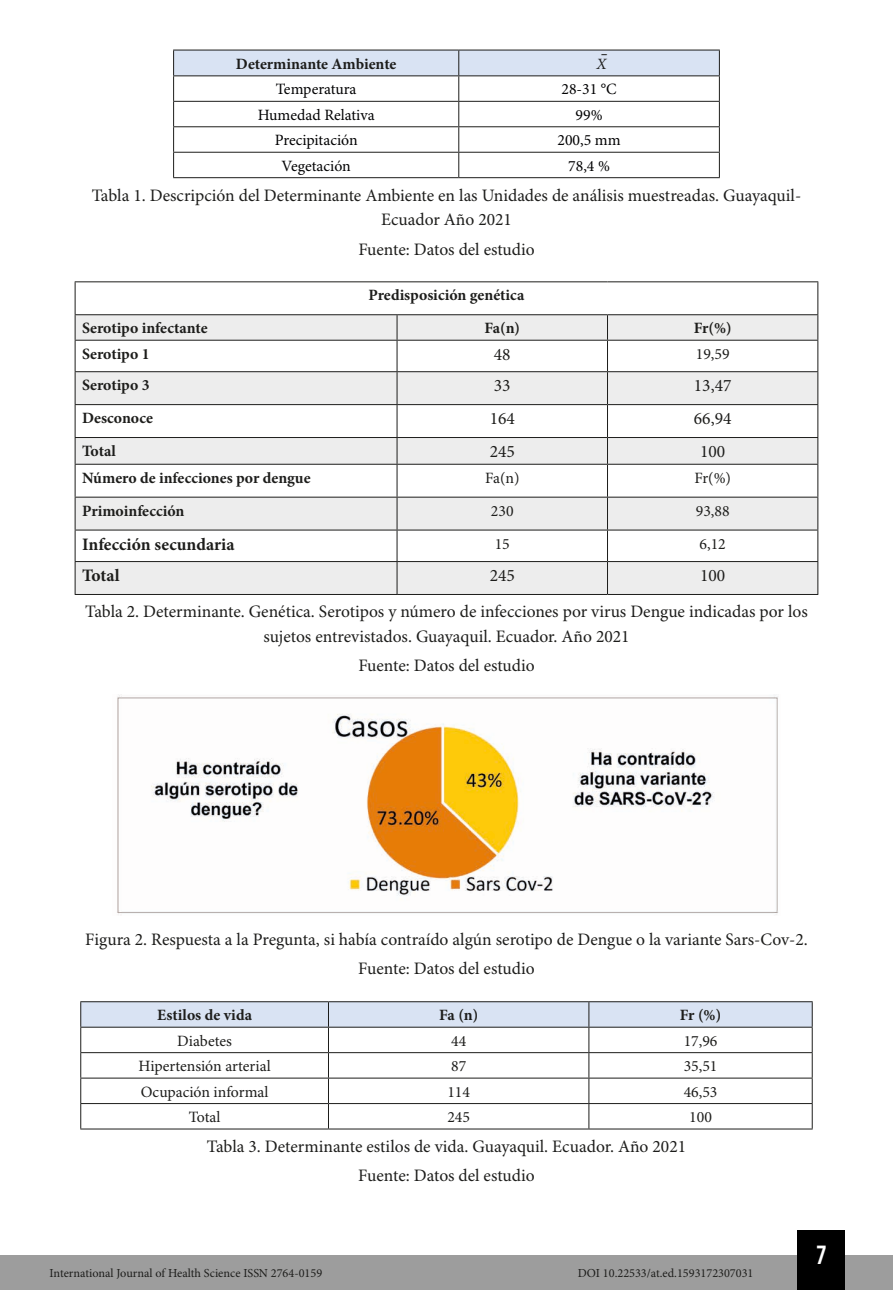
<style>
.page{position:relative;width:893px;height:1290px;background:#fff}
.page>*{position:absolute;margin:0;border:0;box-sizing:border-box;transform-origin:0 0}
.t1{font:26.25px "Bebas Kai";color:#fff}
.t2{font:17.5px/29.4px "Minion Pro";color:#1d1d1b;text-align:center}
.t3{font:700 17.5px "Minion Pro";color:#1d1d1b}
.t4{font:700 15.75px "Minion Pro";color:#1d1d1b}
.t5{font:15.75px "Minion Pro";color:#1d1d1b}
.t6{font:15.75px "Minion Pro";color:#020203}
.t7{font:italic 15.75px "Minion Pro";color:#1d1d1b}
.t8{font:12.25px "Minion Pro";color:#1d1d1b}
</style>
<div class="page">
<div style="left:0;top:1255px;width:893px;height:35px;background:#9d9d9d"></div>
<div style="left:797px;top:1230px;width:48px;height:60px;background:#000"></div>
<svg style="left:173px;top:50px;width:547px;height:127px"></svg>
<hr style="left:173px;top:177px;width:286px;height:1px;background:#1d1d1b">
<hr style="left:459px;top:177px;width:261px;height:1px;background:#1d1d1b">
<svg style="left:76px;top:315px;width:741px;height:279px;fill:#ededed"></svg>
<hr style="left:75px;top:281px;width:322px;height:1px;background:#1d1d1b">
<hr style="left:75px;top:282px;width:1px;height:32px;background:#1d1d1b">
<hr style="left:397px;top:281px;width:210px;height:1px;background:#1d1d1b">
<hr style="left:607px;top:281px;width:211px;height:1px;background:#1d1d1b">
<hr style="left:817px;top:282px;width:1px;height:32px;background:#1d1d1b">
<hr style="left:75px;top:314px;width:322px;height:1px;background:#1d1d1b">
<svg style="left:75px;top:315px;width:1px;height:25px"></svg>
<hr style="left:397px;top:314px;width:210px;height:1px;background:#1d1d1b">
<svg style="left:397px;top:315px;width:1px;height:25px"></svg>
<hr style="left:607px;top:314px;width:211px;height:1px;background:#1d1d1b">
<svg style="left:607px;top:315px;width:1px;height:25px"></svg>
<svg style="left:817px;top:315px;width:1px;height:25px"></svg>
<hr style="left:75px;top:340px;width:322px;height:1px;background:#1d1d1b">
<hr style="left:75px;top:341px;width:1px;height:30px;background:#1d1d1b">
<hr style="left:397px;top:340px;width:210px;height:1px;background:#1d1d1b">
<hr style="left:397px;top:341px;width:1px;height:30px;background:#1d1d1b">
<hr style="left:607px;top:340px;width:211px;height:1px;background:#1d1d1b">
<hr style="left:607px;top:341px;width:1px;height:30px;background:#1d1d1b">
<hr style="left:817px;top:341px;width:1px;height:30px;background:#1d1d1b">
<hr style="left:75px;top:371px;width:322px;height:1px;background:#1d1d1b">
<hr style="left:75px;top:372px;width:1px;height:32px;background:#1d1d1b">
<hr style="left:397px;top:371px;width:210px;height:1px;background:#1d1d1b">
<hr style="left:397px;top:372px;width:1px;height:32px;background:#1d1d1b">
<hr style="left:607px;top:371px;width:211px;height:1px;background:#1d1d1b">
<hr style="left:607px;top:372px;width:1px;height:32px;background:#1d1d1b">
<hr style="left:817px;top:372px;width:1px;height:32px;background:#1d1d1b">
<hr style="left:75px;top:404px;width:322px;height:1px;background:#1d1d1b">
<hr style="left:75px;top:405px;width:1px;height:32px;background:#1d1d1b">
<hr style="left:397px;top:404px;width:210px;height:1px;background:#1d1d1b">
<hr style="left:397px;top:405px;width:1px;height:32px;background:#1d1d1b">
<hr style="left:607px;top:404px;width:211px;height:1px;background:#1d1d1b">
<hr style="left:607px;top:405px;width:1px;height:32px;background:#1d1d1b">
<hr style="left:817px;top:405px;width:1px;height:32px;background:#1d1d1b">
<hr style="left:75px;top:437px;width:322px;height:1px;background:#1d1d1b">
<svg style="left:75px;top:438px;width:1px;height:26px"></svg>
<hr style="left:397px;top:437px;width:210px;height:1px;background:#1d1d1b">
<svg style="left:397px;top:438px;width:1px;height:26px"></svg>
<hr style="left:607px;top:437px;width:211px;height:1px;background:#1d1d1b">
<svg style="left:607px;top:438px;width:1px;height:26px"></svg>
<svg style="left:817px;top:438px;width:1px;height:26px"></svg>
<hr style="left:75px;top:464px;width:322px;height:1px;background:#1d1d1b">
<hr style="left:75px;top:465px;width:1px;height:32px;background:#1d1d1b">
<hr style="left:397px;top:464px;width:210px;height:1px;background:#1d1d1b">
<hr style="left:397px;top:465px;width:1px;height:32px;background:#1d1d1b">
<hr style="left:607px;top:464px;width:211px;height:1px;background:#1d1d1b">
<hr style="left:607px;top:465px;width:1px;height:32px;background:#1d1d1b">
<hr style="left:817px;top:465px;width:1px;height:32px;background:#1d1d1b">
<hr style="left:75px;top:497px;width:322px;height:1px;background:#1d1d1b">
<hr style="left:75px;top:498px;width:1px;height:32px;background:#1d1d1b">
<hr style="left:397px;top:497px;width:210px;height:1px;background:#1d1d1b">
<hr style="left:397px;top:498px;width:1px;height:32px;background:#1d1d1b">
<hr style="left:607px;top:497px;width:211px;height:1px;background:#1d1d1b">
<hr style="left:607px;top:498px;width:1px;height:32px;background:#1d1d1b">
<hr style="left:817px;top:498px;width:1px;height:32px;background:#1d1d1b">
<hr style="left:75px;top:530px;width:322px;height:1px;background:#1d1d1b">
<hr style="left:75px;top:530px;width:1px;height:31px;background:#1d1d1b">
<hr style="left:397px;top:530px;width:210px;height:1px;background:#1d1d1b">
<hr style="left:397px;top:530px;width:1px;height:31px;background:#1d1d1b">
<hr style="left:607px;top:530px;width:211px;height:1px;background:#1d1d1b">
<hr style="left:607px;top:530px;width:1px;height:31px;background:#1d1d1b">
<hr style="left:817px;top:530px;width:1px;height:31px;background:#1d1d1b">
<hr style="left:75px;top:561px;width:322px;height:1px;background:#1d1d1b">
<hr style="left:75px;top:562px;width:1px;height:32px;background:#1d1d1b">
<hr style="left:397px;top:561px;width:210px;height:1px;background:#1d1d1b">
<hr style="left:397px;top:562px;width:1px;height:32px;background:#1d1d1b">
<hr style="left:607px;top:561px;width:211px;height:1px;background:#1d1d1b">
<hr style="left:607px;top:562px;width:1px;height:32px;background:#1d1d1b">
<hr style="left:817px;top:562px;width:1px;height:32px;background:#1d1d1b">
<hr style="left:75px;top:594px;width:322px;height:1px;background:#1d1d1b">
<hr style="left:397px;top:594px;width:210px;height:1px;background:#1d1d1b">
<hr style="left:607px;top:594px;width:211px;height:1px;background:#1d1d1b">
<img style="left:117px;top:695px;width:661px;height:220px">
<hr style="left:80px;top:1001px;width:248px;height:1px;background:#1d1d1b">
<hr style="left:328px;top:1001px;width:261px;height:1px;background:#1d1d1b">
<hr style="left:589px;top:1001px;width:224px;height:1px;background:#1d1d1b">
<svg style="left:80px;top:1002px;width:733px;height:126px"></svg>
<hr style="left:80px;top:1128px;width:248px;height:1px;background:#1d1d1b">
<hr style="left:328px;top:1128px;width:261px;height:1px;background:#1d1d1b">
<hr style="left:589px;top:1128px;width:224px;height:1px;background:#1d1d1b">
<p class="t4" style="left:236px;top:53px;width:162px">Determinante Ambiente</p>
<p class="t7" style="left:596px;top:53px;width:17px">X<sup>̅</sup></p>
<p class="t6" style="left:276px;top:80px;width:82px">Temperatura</p>
<p class="t6" style="left:561px;top:80px;width:57px">28-31 °C</p>
<p class="t6" style="left:258px;top:105px;width:118px">Humedad Relativa</p>
<p class="t6" style="left:576px;top:105px;width:29px">99%</p>
<p class="t6" style="left:275px;top:131px;width:85px">Precipitación</p>
<p class="t6" style="left:557px;top:131px;width:65px">200,5 mm</p>
<p class="t6" style="left:282px;top:156px;width:71px">Vegetación</p>
<p class="t6" style="left:568px;top:156px;width:43px">78,4 %</p>
<p class="t2" style="left:92px;top:183px;width:711px;line-height:24.5px">Tabla 1. Descripción del Determinante Ambiente en las Unidades de análisis muestreadas. Guayaquil-<br>Ecuador Año 2021</p>
<p class="t2" style="left:358px;top:235px;width:178px">Fuente: Datos del estudio</p>
<p class="t4" style="left:368px;top:284px;width:158px">Predisposición genética</p>
<p class="t4" style="left:82px;top:317px;width:127px">Serotipo infectante</p>
<p class="t4" style="left:484px;top:317px;width:37px">Fa(n)</p>
<p class="t4" style="left:694px;top:317px;width:39px">Fr(%)</p>
<p class="t4" style="left:82px;top:342px;width:69px">Serotipo 1</p>
<p class="t2" style="left:494px;top:340px;width:18px">48</p>
<p class="t5" style="left:696px;top:344px;width:35px">19,59</p>
<p class="t4" style="left:82px;top:374px;width:69px">Serotipo 3</p>
<p class="t2" style="left:494px;top:372px;width:18px">33</p>
<p class="t2" style="left:694px;top:372px;width:39px">13,47</p>
<p class="t4" style="left:82px;top:407px;width:72px">Desconoce</p>
<p class="t2" style="left:490px;top:405px;width:27px">164</p>
<p class="t2" style="left:694px;top:405px;width:39px">66,94</p>
<p class="t4" style="left:82px;top:440px;width:35px">Total</p>
<p class="t2" style="left:490px;top:438px;width:27px">245</p>
<p class="t2" style="left:700px;top:438px;width:27px">100</p>
<p class="t4" style="left:82px;top:466px;width:230px">Número de infecciones por dengue</p>
<p class="t5" style="left:485px;top:468px;width:36px">Fa(n)</p>
<p class="t5" style="left:694px;top:468px;width:38px">Fr(%)</p>
<p class="t4" style="left:82px;top:499px;width:104px">Primoinfección</p>
<p class="t5" style="left:491px;top:501px;width:24px">230</p>
<p class="t5" style="left:696px;top:501px;width:35px">93,88</p>
<p class="t3" style="left:82px;top:532px;width:154px">Infección secundaria</p>
<p class="t5" style="left:495px;top:534px;width:17px">15</p>
<p class="t5" style="left:699px;top:534px;width:28px">6,12</p>
<p class="t3" style="left:82px;top:563px;width:39px">Total</p>
<p class="t2" style="left:490px;top:562px;width:27px">245</p>
<p class="t2" style="left:85px;top:558px;width:724px;line-height:36.1px;text-align:left;text-indent:615px">100<br>Tabla 2. Determinante. Genética. Serotipos y número de infecciones por virus Dengue indicadas por los</p>
<p class="t2" style="left:263px;top:622px;width:368px">sujetos entrevistados. Guayaquil. Ecuador. Año 2021<br>Fuente: Datos del estudio</p>
<p class="t2" style="left:85px;top:925px;width:724px">Figura 2. Respuesta a la Pregunta, si había contraído algún serotipo de Dengue o la variante Sars-Cov-2.<br>Fuente: Datos del estudio</p>
<p class="t4" style="left:157px;top:1004px;width:96px">Estilos de vida</p>
<p class="t4" style="left:439px;top:1004px;width:41px">Fa (n)</p>
<p class="t4" style="left:680px;top:1004px;width:43px">Fr (%)</p>
<p class="t5" style="left:177px;top:1031px;width:56px">Diabetes</p>
<p class="t5" style="left:451px;top:1031px;width:17px">44</p>
<p class="t5" style="left:684px;top:1031px;width:35px">17,96</p>
<p class="t5" style="left:139px;top:1056px;width:134px">Hipertensión arterial</p>
<p class="t5" style="left:451px;top:1056px;width:17px">87</p>
<p class="t5" style="left:684px;top:1056px;width:35px">35,51</p>
<p class="t5" style="left:141px;top:1082px;width:129px">Ocupación informal</p>
<p class="t5" style="left:447px;top:1082px;width:24px">114</p>
<p class="t5" style="left:684px;top:1082px;width:35px">46,53</p>
<p class="t5" style="left:189px;top:1107px;width:33px">Total</p>
<p class="t5" style="left:447px;top:1107px;width:24px">245</p>
<p class="t5" style="left:689px;top:1107px;width:24px">100</p>
<p class="t2" style="left:207px;top:1132px;width:481px">Tabla 3. Determinante estilos de vida. Guayaquil. Ecuador. Año 2021<br>Fuente: Datos del estudio</p>
<p class="t8" style="left:50px;top:1266px;width:274px">International Journal of Health Science ISSN 2764-0159</p>
<p class="t8" style="left:578px;top:1266px;width:177px">DOI 10.22533/at.ed.1593172307031</p>
<h1 class="t1" style="left:817px;top:1241px;width:11px">7</h1>
</div>
